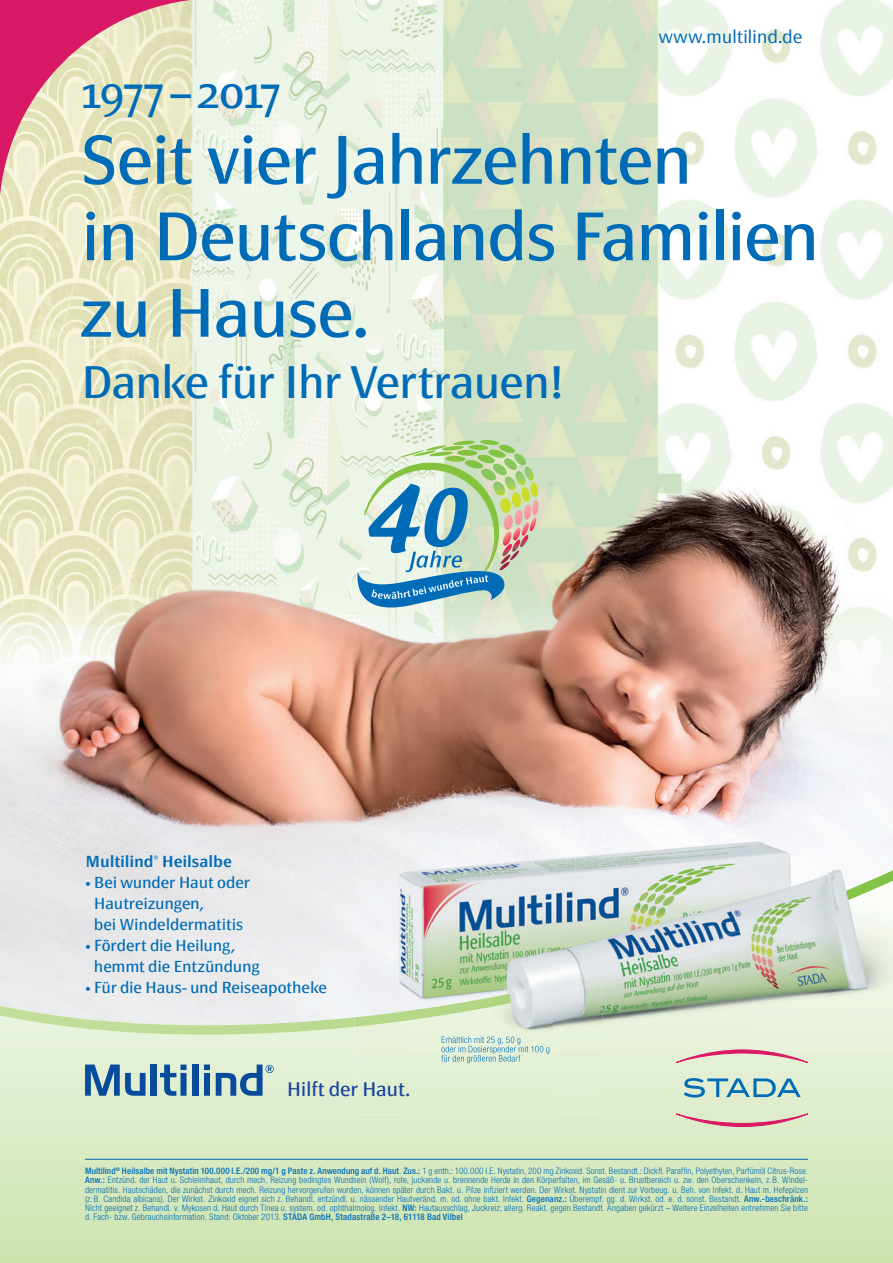
<style>
.page{position:relative;width:893px;height:1263px;background:#fff}
.page>*{position:absolute;margin:0;border:0;box-sizing:border-box;transform-origin:0 0}
.t1{font:67.5px/76.5px "Page Sans OT";letter-spacing:-.03em;color:#006cb7}
.t2{font:45px "Page Sans OT";letter-spacing:-.025em;color:#006cb7}
.t3{font:19.5px "Page Sans OT";letter-spacing:-.015em;color:#18469d}
.t4{font:300 18px "Page Sans OT";letter-spacing:-.015em;color:#006cb7}
.t5{font:15.75px/21px "Page Sans OT";letter-spacing:-.01em;color:#006cb7}
.t6{font:600 15.75px "Page Sans OT";letter-spacing:-.005em;color:#006cb7}
.t7{font:300 condensed 9px/9.3px "Helvetica Neue LT Std";letter-spacing:.015em;color:#006cb7;text-align:justify}
.s1{font-weight:500}
</style>
<div class="page">
<img style="left:0;top:0;width:893px;height:1006px">
<svg style="left:0;top:1035px;width:893px;height:228px;background:#d6e8bf"></svg>
<svg style="left:0;top:1006px;width:354px;height:29px;background:#dce8cf"></svg>
<svg style="left:354px;top:440px;width:184px;height:176px;background:#abcbbf"></svg>
<hr style="left:85px;top:1159px;width:723px;height:1px;background:#006cb7">
<img style="left:354px;top:733px;width:451px;height:189px">
<div style="left:805px;top:733px;width:88px;height:137px;background:#f5f6fa"></div>
<img style="left:354px;top:922px;width:151px;height:62px">
<img style="left:505px;top:922px;width:150px;height:62px">
<img style="left:751px;top:881px;width:142px;height:233px">
<img style="left:602px;top:937px;width:149px;height:177px">
<img style="left:404px;top:1027px;width:149px;height:87px">
<img style="left:553px;top:982px;width:49px;height:132px">
<div style="left:354px;top:1027px;width:50px;height:87px;background:#e3efd3"></div>
<img style="left:773px;top:870px;width:120px;height:49px">
<img style="left:555px;top:958px;width:100px;height:36px">
<img style="left:655px;top:919px;width:146px;height:49px">
<img style="left:354px;top:984px;width:201px;height:43px">
<img style="left:442px;top:1036px;width:79px;height:8px">
<img style="left:441px;top:1046px;width:109px;height:8px">
<img style="left:441px;top:1055px;width:79px;height:8px">
<svg style="left:0;top:0;width:364px;height:368px;background:#e9decd"></svg>
<svg style="left:676px;top:1050px;width:132px;height:13px;background:#e1bebb"></svg>
<svg style="left:676px;top:1113px;width:132px;height:14px;background:#dcbdb3"></svg>
<svg style="left:684px;top:1078px;width:117px;height:19px;background:#92c0c7"></svg>
<svg style="left:85px;top:1064px;width:61px;height:32px;background:#729cb6"></svg>
<div style="left:151px;top:1064px;width:6px;height:32px;background:#074c9c"></div>
<svg style="left:160px;top:1064px;width:27px;height:32px"></svg>
<div style="left:192px;top:1064px;width:6px;height:32px;background:#074c9c"></div>
<svg style="left:204px;top:1064px;width:6px;height:32px"></svg>
<svg style="left:216px;top:1064px;width:58px;height:32px;background:#8dafbc"></svg>
<h2 class="t2" style="left:83px;top:66px;width:199px">1977 – 2017</h2>
<h3 class="t4" style="left:659px;top:26px;width:145px">www.multilind.de</h3>
<h1 class="t1" style="left:81px;top:122px;width:740px">Seit vier Jahrzehnten<br>in Deutschlands Familien zu Hause.</h1>
<h2 class="t2" style="left:81px;top:356px;width:486px">Danke für Ihr Vertrauen!</h2>
<h3 class="t6" style="left:85px;top:852px;width:148px">Multilind<sup>®</sup> Heilsalbe</h3>
<h3 class="t5" style="left:94px;top:872px;width:157px;text-indent:-8px">• Bei wunder Haut oder<br>Hautreizungen,<br>bei Windeldermatitis</h3>
<h3 class="t5" style="left:94px;top:935px;width:167px;text-indent:-8px">• Fördert die Heilung, hemmt die Entzündung</h3>
<h3 class="t5" style="left:85px;top:977px;width:243px">• Für die Haus- und Reiseapotheke</h3>
<h3 class="t3" style="left:287px;top:1077px;width:125px">Hilft der Haut.</h3>
<p class="t7" style="left:85px;top:1166px;width:724px"><span class="s1">Multilind</span><sup>®</sup> <span class="s1">Heilsalbe mit Nystatin 100.000 I.E./200 mg/1 g Paste z. Anwendung auf d. Haut</span>. <span class="s1">Zus.:</span> 1 g enth.: 100.000 I.E. Nystatin, 200 mg Zinkoxid. Sonst. Bestandt.: Dickfl. Paraffin, Polyethylen, Parfümöl Citrus-Rose.<br><span class="s1">Anw.:</span> Entzünd. der Haut u. Schleimhaut, durch mech. Reizung bedingtes Wundsein (Wolf), rote, juckende u. brennende Herde in den Körperfalten, im Gesäß- u. Brustbereich u. zw. den Oberschenkeln, z. B. Windel&shy;dermatitis. Hautschäden, die zunächst durch mech. Reizung hervorgerufen wurden, können später durch Bakt. u. Pilze infiziert werden. Der Wirkst. Nystatin dient zur Vorbeug. u. Beh. von Infekt. d. Haut m. Hefepilzen (z. B. Candida albicans). Der Wirkst. Zinkoxid eignet sich z. Behandl. entzündl. u. nässender Hautveränd. m. od. ohne bakt. Infekt. <span class="s1">Gegenanz.:</span> Überempf. gg. d. Wirkst. od. e. d. sonst. Bestandt. <span class="s1">Anw.-beschränk.:<br></span>Nicht geeignet z. Behandl. v. Mykosen d. Haut durch Tinea u. system. od. ophthalmolog. Infekt. <span class="s1">NW:</span> Hautausschlag, Juckreiz; allerg. Reakt. gegen Bestandt. Angaben gekürzt – Weitere Einzelheiten entnehmen Sie bitte d. Fach- bzw. Gebrauchsinformation. Stand: Oktober 2013. <span class="s1">STADA GmbH, Stadastraße 2–18, 61118 Bad Vilbel</span></p>
</div>
